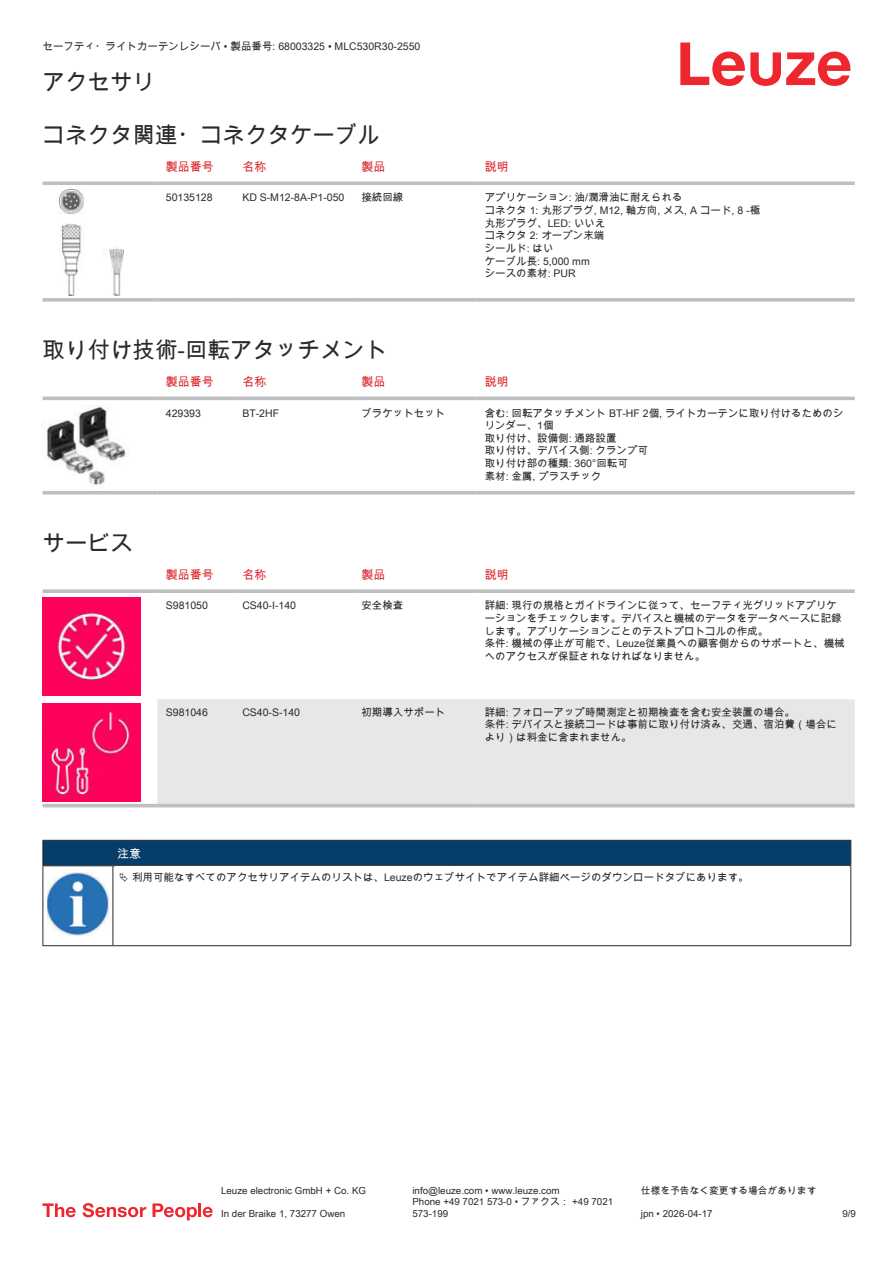
<style>
.page{position:relative;width:893px;height:1263px;background:#fff}
.page>*{position:absolute;margin:0;border:0;box-sizing:border-box;transform-origin:0 0}
.t1{font:22.5px "Arial Unicode MS";color:#2b292a}
.t2{font:12px "Arial Unicode MS";color:#db2a30}
.t3{font:12px "Arial Unicode MS";color:#fff}
.t4{font:10.5px/12.6px "Arial Unicode MS";color:#2b292a}
.t5{font:9.75px/11.7px "Arial Unicode MS";color:#2b292a}
</style>
<div class="page">
<svg style="left:680px;top:43px;width:170px;height:43px"></svg>
<svg style="left:43px;top:181px;width:114px;height:4px"></svg>
<svg style="left:157px;top:181px;width:77px;height:4px"></svg>
<svg style="left:234px;top:181px;width:119px;height:4px"></svg>
<svg style="left:353px;top:181px;width:123px;height:4px"></svg>
<svg style="left:476px;top:181px;width:379px;height:4px;background:#c4c6c8"></svg>
<svg style="left:43px;top:298px;width:114px;height:4px"></svg>
<svg style="left:157px;top:298px;width:77px;height:4px"></svg>
<svg style="left:234px;top:298px;width:119px;height:4px"></svg>
<svg style="left:353px;top:298px;width:123px;height:4px"></svg>
<svg style="left:476px;top:298px;width:379px;height:4px;background:#c3c5c7"></svg>
<img style="left:59px;top:189px;width:65px;height:107px">
<svg style="left:43px;top:396px;width:812px;height:99px"></svg>
<hr style="left:43px;top:397px;width:114px;height:3px;background:#bdbfc1">
<hr style="left:157px;top:397px;width:77px;height:3px;background:#bdbfc1">
<hr style="left:234px;top:397px;width:119px;height:3px;background:#bdbfc1">
<hr style="left:353px;top:397px;width:123px;height:3px;background:#bdbfc1">
<hr style="left:476px;top:397px;width:379px;height:3px;background:#bdbfc1">
<hr style="left:43px;top:491px;width:114px;height:3px;background:#bdbfc1">
<hr style="left:157px;top:491px;width:77px;height:3px;background:#bdbfc1">
<hr style="left:234px;top:491px;width:119px;height:3px;background:#bdbfc1">
<hr style="left:353px;top:491px;width:123px;height:3px;background:#bdbfc1">
<hr style="left:476px;top:491px;width:379px;height:3px;background:#bdbfc1">
<img style="left:43px;top:404px;width:97px;height:84px">
<svg style="left:43px;top:597px;width:812px;height:211px"></svg>
<div style="left:157px;top:699px;width:698px;height:105px;background:#e6e7e9"></div>
<svg style="left:43px;top:589px;width:114px;height:4px"></svg>
<svg style="left:157px;top:589px;width:77px;height:4px"></svg>
<svg style="left:234px;top:589px;width:119px;height:4px"></svg>
<svg style="left:353px;top:589px;width:123px;height:4px"></svg>
<svg style="left:476px;top:589px;width:379px;height:4px;background:#c4c5c7"></svg>
<hr style="left:43px;top:804px;width:114px;height:3px;background:#bdbfc1">
<hr style="left:157px;top:804px;width:77px;height:3px;background:#bdbfc1">
<hr style="left:234px;top:804px;width:119px;height:3px;background:#bdbfc1">
<hr style="left:353px;top:804px;width:123px;height:3px;background:#bdbfc1">
<hr style="left:476px;top:804px;width:379px;height:3px;background:#bdbfc1">
<img style="left:43px;top:597px;width:97px;height:98px">
<img style="left:43px;top:703px;width:97px;height:98px">
<div style="left:43px;top:840px;width:808px;height:26px;background:#063d69"></div>
<hr style="left:113px;top:865px;width:738px;height:1px;background:#2b292a">
<hr style="left:43px;top:866px;width:1px;height:75px;background:#2b292a">
<hr style="left:113px;top:866px;width:1px;height:75px;background:#2b292a">
<hr style="left:850px;top:866px;width:1px;height:75px;background:#2b292a">
<hr style="left:43px;top:945px;width:70px;height:1px;background:#2b292a">
<hr style="left:113px;top:945px;width:738px;height:1px;background:#2b292a">
<img style="left:47px;top:872px;width:61px;height:63px">
<svg style="left:43px;top:1203px;width:33px;height:14px"></svg>
<svg style="left:83px;top:1203px;width:63px;height:14px"></svg>
<svg style="left:153px;top:1203px;width:44px;height:17px"></svg>
<hr style="left:198px;top:1203px;width:3px;height:14px;background:#ed272d">
<svg style="left:203px;top:1207px;width:10px;height:10px"></svg>
<p class="t4" style="left:43px;top:40px;width:379px">セーフティ・ライトカーテンレシーバ • 製品番号: 68003325 • MLC530R30-2550</p>
<h1 class="t1" style="left:43px;top:66px;width:114px">アクセサリ</h1>
<h1 class="t1" style="left:43px;top:119px;width:339px">コネクタ関連・コネクタケーブル</h1>
<p class="t2" style="left:166px;top:158px;width:49px">製品番号</p>
<p class="t2" style="left:242px;top:158px;width:25px">名称</p>
<p class="t2" style="left:361px;top:158px;width:25px">製品</p>
<p class="t2" style="left:485px;top:158px;width:25px">説明</p>
<p class="t4" style="left:166px;top:191px;width:48px">50135128</p>
<p class="t4" style="left:242px;top:191px;width:104px">KD S-M12-8A-P1- 050</p>
<p class="t4" style="left:361px;top:191px;width:43px">接続回線</p>
<p class="t4" style="left:485px;top:191px;width:277px">アプリケーション: 油/潤滑油に耐えられる<br>コネクタ 1: 丸形プラグ, M12, 軸方向, メス, A コード, 8 -極丸形プラグ、LED: いいえ<br>コネクタ 2: オープン末端<br>シールド: はい<br>ケーブル長: 5,000 mm<br>シースの素材: PUR</p>
<h1 class="t1" style="left:43px;top:334px;width:346px">取り付け技術-回転アタッチメント</h1>
<p class="t2" style="left:166px;top:373px;width:49px">製品番号</p>
<p class="t2" style="left:242px;top:373px;width:25px">名称</p>
<p class="t2" style="left:361px;top:373px;width:25px">製品</p>
<p class="t2" style="left:485px;top:373px;width:25px">説明</p>
<p class="t4" style="left:166px;top:406px;width:37px">429393</p>
<p class="t4" style="left:242px;top:406px;width:38px">BT-2HF</p>
<p class="t4" style="left:361px;top:406px;width:85px">ブラケットセット</p>
<p class="t4" style="left:485px;top:406px;width:360px">含む: 回転アタッチメント BT-HF 2個, ライトカーテンに取り付けるためのシリンダー、1個<br>取り付け、設備側: 通路設置<br>取り付け、デバイス側: クランプ可<br>取り付け部の種類: 360°回転可<br>素材: 金属, プラスチック</p>
<h1 class="t1" style="left:43px;top:527px;width:91px">サービス</h1>
<p class="t2" style="left:166px;top:566px;width:49px">製品番号</p>
<p class="t2" style="left:242px;top:566px;width:25px">名称</p>
<p class="t2" style="left:361px;top:566px;width:25px">製品</p>
<p class="t2" style="left:485px;top:566px;width:25px">説明</p>
<p class="t4" style="left:166px;top:599px;width:44px">S981050</p>
<p class="t4" style="left:242px;top:599px;width:55px">CS40-I-140</p>
<p class="t4" style="left:361px;top:599px;width:43px">安全検査</p>
<p class="t4" style="left:485px;top:599px;width:361px">詳細: 現行の規格とガイドラインに従って、セーフティ光グリッドアプリケーショ ンをチェックします。デバイスと機械のデータをデータベースに記録します 。アプリケーションごとのテストプロトコルの作成。<br>条件: 機械の停止が可能で、Leuze従業員への顧客側からのサポートと、機械への アクセスが保証されなければなりません。</p>
<p class="t4" style="left:166px;top:705px;width:44px">S981046</p>
<p class="t4" style="left:242px;top:705px;width:59px">CS40-S-140</p>
<p class="t4" style="left:361px;top:705px;width:85px">初期導入サポート</p>
<p class="t4" style="left:485px;top:705px;width:354px">詳細: フォローアップ時間測定と初期検査を含む安全装置の場合。<br>条件: デバイスと接続コードは事前に取り付け済み、交通、宿泊費（場合により） は料金に含まれません。</p>
<p class="t3" style="left:117px;top:845px;width:25px">注意</p>
<p class="t4" style="left:132px;top:870px;width:618px">利用可能なすべてのアクセサリアイテムのリストは、Leuzeのウェブサイトでアイテム詳細ページのダウンロードタブにあります。</p>
<p class="t5" style="left:221px;top:1184px;width:146px">Leuze electronic GmbH + Co. KG</p>
<p class="t5" style="left:412px;top:1184px;width:149px">info@leuze.com • www.leuze.com</p>
<p class="t5" style="left:641px;top:1184px;width:177px">仕様を予告なく変更する場合があります</p>
<p class="t5" style="left:221px;top:1207px;width:126px">In der Braike 1, 73277 Owen</p>
<p class="t5" style="left:412px;top:1196px;width:202px">Phone +49 7021 573-0 • ファクス： +49 7021<br>573-199</p>
<p class="t5" style="left:641px;top:1207px;width:73px">jpn • 2026-04-17</p>
<p class="t5" style="left:842px;top:1207px;width:15px">9/9</p>
</div>
